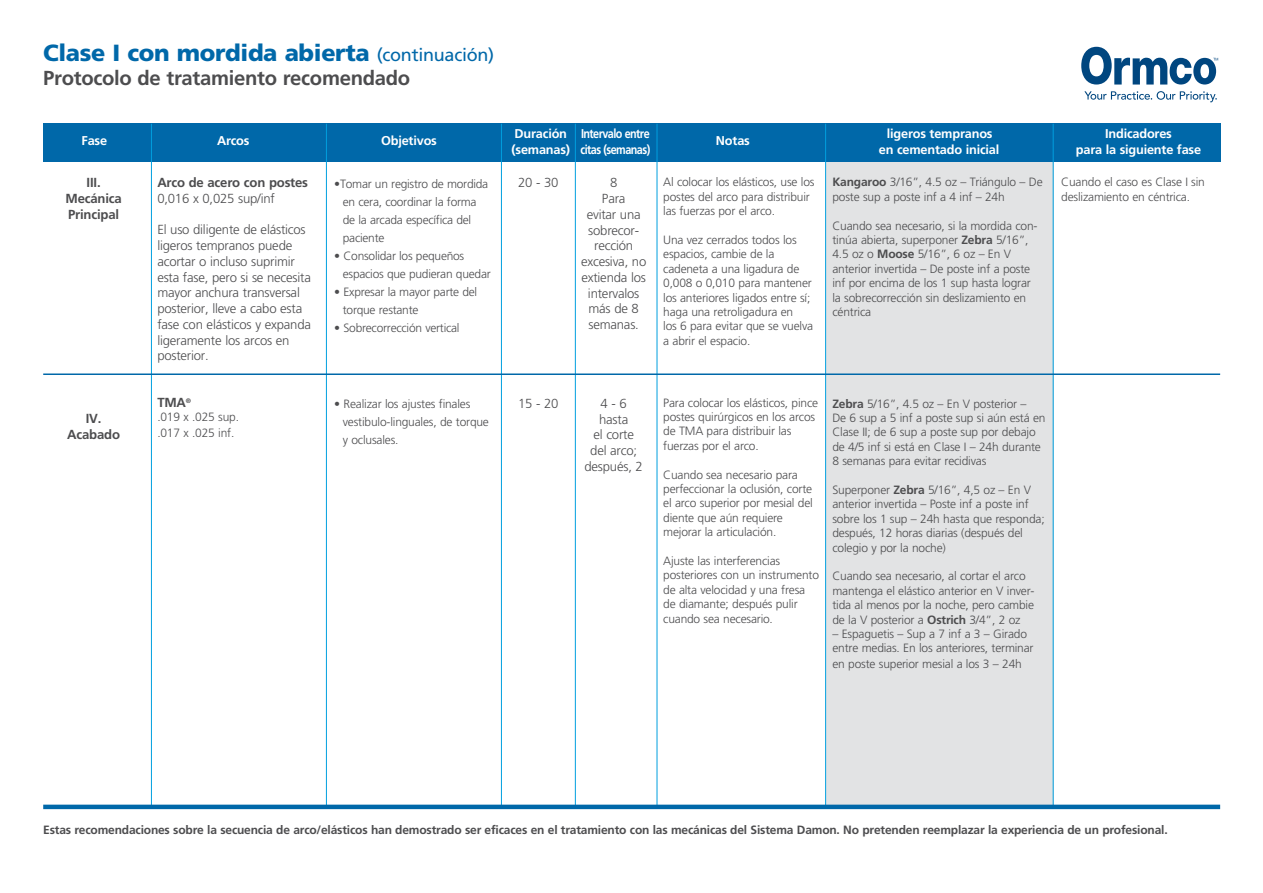
<style>
.page{position:relative;width:1263px;height:893px;background:#fff}
.page>*{position:absolute;margin:0;border:0;box-sizing:border-box;transform-origin:0 0}
.t1{font:900 23.4px "Frutiger";letter-spacing:-.015em;color:#0068a9}
.t2{font:700 20.25px "Frutiger";letter-spacing:-.015em;color:#4d4d4f}
.t3{font:300 13.2px/15.8px "Frutiger";letter-spacing:-.015em;color:#4d4d4f;text-align:center}
.t4{font:700 13.2px/15.8px "Frutiger";letter-spacing:-.015em;color:#4d4d4f;text-align:center}
.t5{font:700 12.75px "Frutiger";letter-spacing:-.015em;color:#fff}
.t6{font:700 12.75px "Frutiger";letter-spacing:-.05em;color:#fff}
.t7{font:300 12px/14.4px "Frutiger";letter-spacing:-.015em;color:#4d4d4f}
.t8{font:700 12px "Frutiger";letter-spacing:-.015em;color:#4d4d4f}
.s1{font-weight:400;font-size:18px}
.s2{font-weight:700}
</style>
<div class="page">
<div style="left:826px;top:126px;width:227px;height:682px;background:#e2e3e4"></div>
<div style="left:43px;top:124px;width:1178px;height:38px;background:#0068a9"></div>
<hr style="left:151px;top:124px;width:1px;height:683px;background:#009fdf">
<hr style="left:326px;top:124px;width:1px;height:683px;background:#009fdf">
<hr style="left:575px;top:124px;width:1px;height:683px;background:#009fdf">
<hr style="left:501px;top:124px;width:1px;height:683px;background:#009fdf">
<hr style="left:657px;top:124px;width:1px;height:683px;background:#009fdf">
<hr style="left:825px;top:124px;width:1px;height:683px;background:#009fdf">
<hr style="left:1053px;top:124px;width:1px;height:683px;background:#009fdf">
<hr style="left:43px;top:805px;width:1177px;height:4px;background:#0068a9">
<hr style="left:43px;top:373px;width:1177px;height:2px;background:#0068a9">
<svg style="left:1081px;top:47px;width:137px;height:38px"></svg>
<svg style="left:1084px;top:91px;width:133px;height:11px"></svg>
<h1 class="t1" style="left:43px;top:39px;width:452px">Clase I con mordida abierta <span class="s1">(continuación)</span></h1>
<h2 class="t2" style="left:43px;top:66px;width:368px">Protocolo de tratamiento recomendado</h2>
<p class="t5" style="left:81px;top:133px;width:27px">Fase</p>
<p class="t5" style="left:217px;top:133px;width:34px">Arcos</p>
<p class="t5" style="left:381px;top:133px;width:57px">Objetivos</p>
<p class="t4" style="left:66px;top:175px;width:58px">III.<br>Mecánica<br>Principal</p>
<p class="t4" style="left:67px;top:411px;width:54px">IV.<br>Acabado</p>
<p class="t4" style="left:157px;top:175px;width:152px">Arco de acero con postes</p>
<p class="t3" style="left:157px;top:190px;width:119px">0,016 x 0,025 sup/inf</p>
<p class="t3" style="left:157px;top:222px;width:155px;text-align:left">El uso diligente de elásticos ligeros tempranos puede acortar o incluso suprimir esta fase, pero si se necesita mayor anchura transversal posterior, lleve a cabo esta fase con elásticos y expanda ligeramente los arcos en posterior.</p>
<p class="t4" style="left:157px;top:394px;width:35px">TMA<sup>®</sup></p>
<p class="t7" style="left:157px;top:409px;width:83px;line-height:15.8px">.019 x .025 sup. .017 x .025 inf.</p>
<p class="t7" style="left:343px;top:175px;width:147px;line-height:18px;text-indent:-9px">•Tomar un registro de mordida en cera, coordinar la forma de la arcada específica del paciente</p>
<p class="t7" style="left:343px;top:247px;width:149px;line-height:18px;text-indent:-9px">• Consolidar los pequeños espacios que pudieran quedar</p>
<p class="t7" style="left:343px;top:283px;width:136px;line-height:18px;text-indent:-9px">• Expresar la mayor parte del torque restante</p>
<p class="t7" style="left:334px;top:321px;width:127px">• Sobrecorrección vertical</p>
<p class="t7" style="left:343px;top:395px;width:148px;line-height:18px;text-indent:-9px">• Realizar los ajustes finales vestibulo-linguales, de torque y oclusales.</p>
<p class="t6" style="left:515px;top:126px;width:137px">Duración Intervalo entre</p>
<p class="t5" style="left:716px;top:133px;width:35px">Notas</p>
<p class="t5" style="left:887px;top:126px;width:107px">ligeros tempranos</p>
<p class="t5" style="left:1105px;top:126px;width:68px">Indicadores</p>
<p class="t6" style="left:511px;top:142px;width:140px">(semanas) citas (semanas)</p>
<p class="t5" style="left:879px;top:142px;width:122px">en cementado inicial</p>
<p class="t5" style="left:1076px;top:142px;width:127px">para la siguiente fase</p>
<p class="t3" style="left:518px;top:175px;width:42px">20 - 30</p>
<p class="t3" style="left:518px;top:395px;width:42px">15 - 20</p>
<p class="t3" style="left:581px;top:175px;width:67px">8<br>Para<br>evitar una sobrecor&shy;rección excesiva, no extienda los intervalos más de 8 semanas.</p>
<p class="t7" style="left:663px;top:175px;width:153px">Al colocar los elásticos, use los postes del arco para distribuir las fuerzas por el arco.</p>
<p class="t7" style="left:663px;top:233px;width:151px">Una vez cerrados todos los espacios, cambie de la cadeneta a una ligadura de<br>0,008 o 0,010 para mantener los anteriores ligados entre sí; haga una retroligadura en<br>los 6 para evitar que se vuelva a abrir el espacio.</p>
<p class="t7" style="left:832px;top:175px;width:212px"><span class="s2">Kangaroo</span> 3/16”, 4.5 oz – Triángulo – De poste sup a poste inf a 4 inf – 24h</p>
<p class="t7" style="left:832px;top:218px;width:207px">Cuando sea necesario, si la mordida con&shy;tinúa abierta, superponer <span class="s2">Zebra</span> 5/16”, 4.5 oz o <span class="s2">Moose</span> 5/16”, 6 oz – En V anterior invertida – De poste inf a poste inf por encima de los 1 sup hasta lograr la sobrecorrección sin deslizamiento en céntrica</p>
<p class="t7" style="left:1061px;top:175px;width:145px">Cuando el caso es Clase I sin deslizamiento en céntrica.</p>
<p class="t3" style="left:584px;top:395px;width:60px">4 - 6 hasta<br>el corte del arco; después, 2</p>
<p class="t7" style="left:663px;top:395px;width:156px">Para colocar los elásticos, pince postes quirúrgicos en los arcos de TMA para distribuir las fuerzas por el arco.</p>
<p class="t7" style="left:663px;top:467px;width:151px">Cuando sea necesario para perfeccionar la oclusión, corte el arco superior por mesial del diente que aún requiere mejorar la articulación.</p>
<p class="t7" style="left:663px;top:554px;width:157px">Ajuste las interferencias posteriores con un instrumento de alta velocidad y una fresa de diamante; después pulir cuando sea necesario.</p>
<p class="t7" style="left:832px;top:396px;width:215px"><span class="s2">Zebra</span> 5/16”, 4.5 oz – En V posterior –<br>De 6 sup a 5 inf a poste sup si aún está en Clase II; de 6 sup a poste sup por debajo de 4/5 inf si está en Clase I – 24h durante 8 semanas para evitar recidivas</p>
<p class="t7" style="left:832px;top:483px;width:214px">Superponer <span class="s2">Zebra</span> 5/16”, 4,5 oz – En V anterior invertida – Poste inf a poste inf sobre los 1 sup – 24h hasta que responda; después, 12 horas diarias (después del colegio y por la noche)</p>
<p class="t7" style="left:832px;top:569px;width:204px">Cuando sea necesario, al cortar el arco mantenga el elástico anterior en V inver&shy;tida al menos por la noche, pero cambie de la V posterior a <span class="s2">Ostrich</span> 3/4”, 2 oz</p>
<p class="t7" style="left:832px;top:627px;width:203px">– Espaguetis – Sup a 7 inf a 3 – Girado entre medias. En los anteriores, terminar</p>
<p class="t7" style="left:832px;top:657px;width:191px">en poste superior mesial a los 3 – 24h</p>
<p class="t8" style="left:43px;top:823px;width:1126px">Estas recomendaciones sobre la secuencia de arco/elásticos han demostrado ser eficaces en el tratamiento con las mecánicas del Sistema Damon. No pretenden reemplazar la experiencia de un profesional.</p>
</div>
